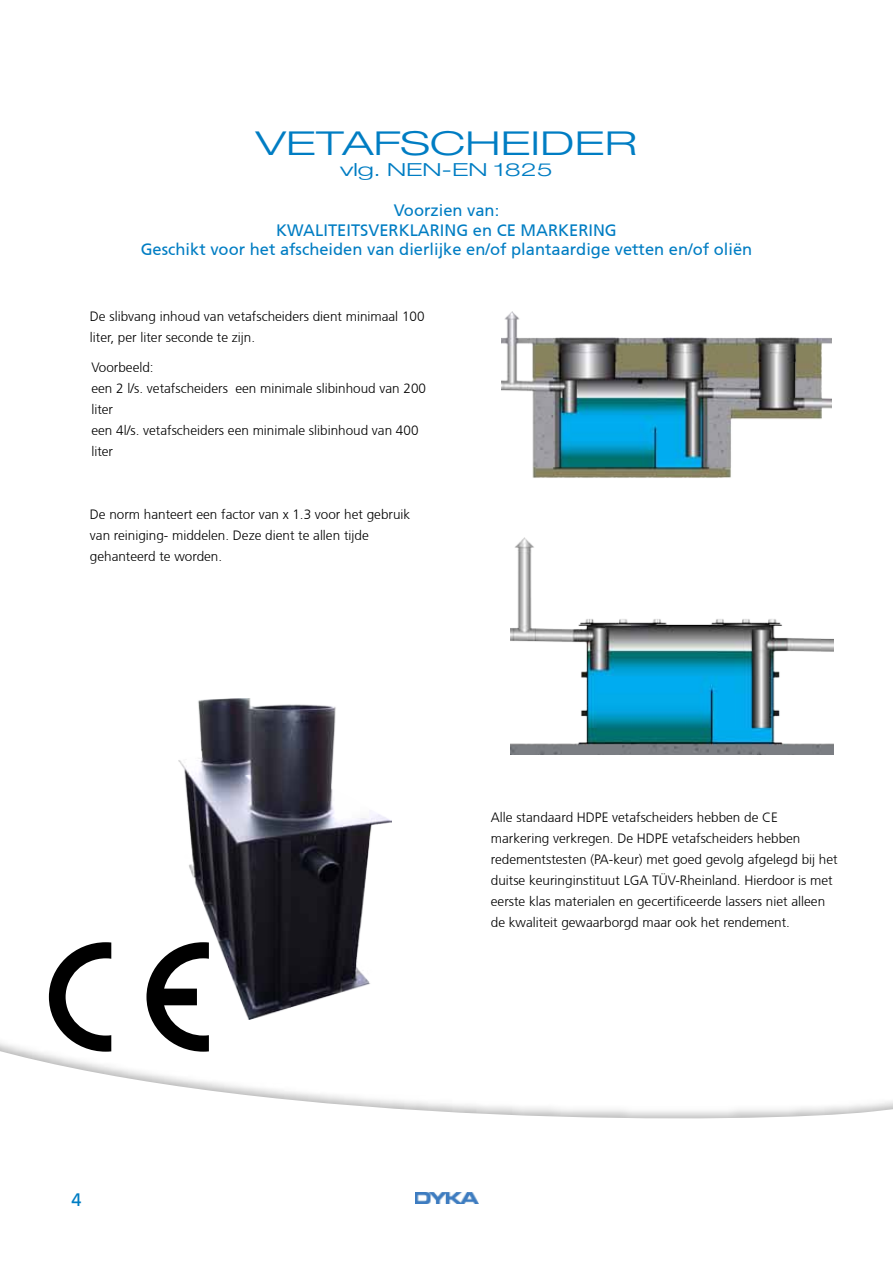
<style>
.page{position:relative;width:893px;height:1263px;background:#fff}
.page>*{position:absolute;margin:0;border:0;box-sizing:border-box;transform-origin:0 0}
.t1{font:300 expanded 33px "Helvetica Neue LT";color:#007dc3;scale:1.33 1}
.t2{font:300 expanded 18px "Helvetica Neue LT";color:#007dc3;scale:1.33 1}
.t3{font:18px "Frutiger CE";color:#007dc3}
.t4{font:16.5px/19.5px "Frutiger CE";color:#007dc3;text-align:center}
.t5{font:300 13.5px/21px "Frutiger CE";color:#000}
</style>
<div class="page">
<img style="left:502px;top:311px;width:330px;height:167px">
<img style="left:510px;top:538px;width:323px;height:217px">
<img style="left:179px;top:698px;width:213px;height:322px">
<svg style="left:49px;top:942px;width:62px;height:90px"></svg>
<svg style="left:146px;top:942px;width:63px;height:90px"></svg>
<img style="left:0;top:1032px;width:209px;height:15px">
<svg style="left:0;top:1047px;width:893px;height:157px"></svg>
<img style="left:415px;top:1192px;width:63px;height:12px">
<h1 class="t1" style="left:256px;top:124px;width:288px">VETAFSCHEIDER</h1>
<h2 class="t2" style="left:340px;top:159px;width:162px">vlg. NEN-EN 1825</h2>
<p class="t4" style="left:141px;top:201px;width:613px">Voorzien van:<br>KWALITEITSVERKLARING en CE MARKERING<br>Geschikt voor het afscheiden van dierlijke en/of plantaardige vetten en/of oliën</p>
<p class="t5" style="left:90px;top:306px;width:336px">De slibvang inhoud van vetafscheiders dient minimaal 100 liter, per liter seconde te zijn.</p>
<p class="t5" style="left:91px;top:356px;width:336px">Voorbeeld:<br>een 2 l/s. vetafscheiders een minimale slibinhoud van 200 liter<br>een 4l/s. vetafscheiders een minimale slibinhoud van 400 liter</p>
<p class="t5" style="left:90px;top:503px;width:322px">De norm hanteert een factor van x 1.3 voor het gebruik van reiniging- middelen. Deze dient te allen tijde gehanteerd te worden.</p>
<p class="t5" style="left:491px;top:806px;width:348px">Alle standaard HDPE vetafscheiders hebben de CE markering verkregen. De HDPE vetafscheiders hebben redementstesten (PA-keur) met goed gevolg afgelegd bij het duitse keuringinstituut LGA TÜV-Rheinland. Hierdoor is met eerste klas materialen en gecertificeerde lassers niet alleen de kwaliteit gewaarborgd maar ook het rendement.</p>
<h2 class="t3" style="left:72px;top:1189px;width:12px">4</h2>
</div>
